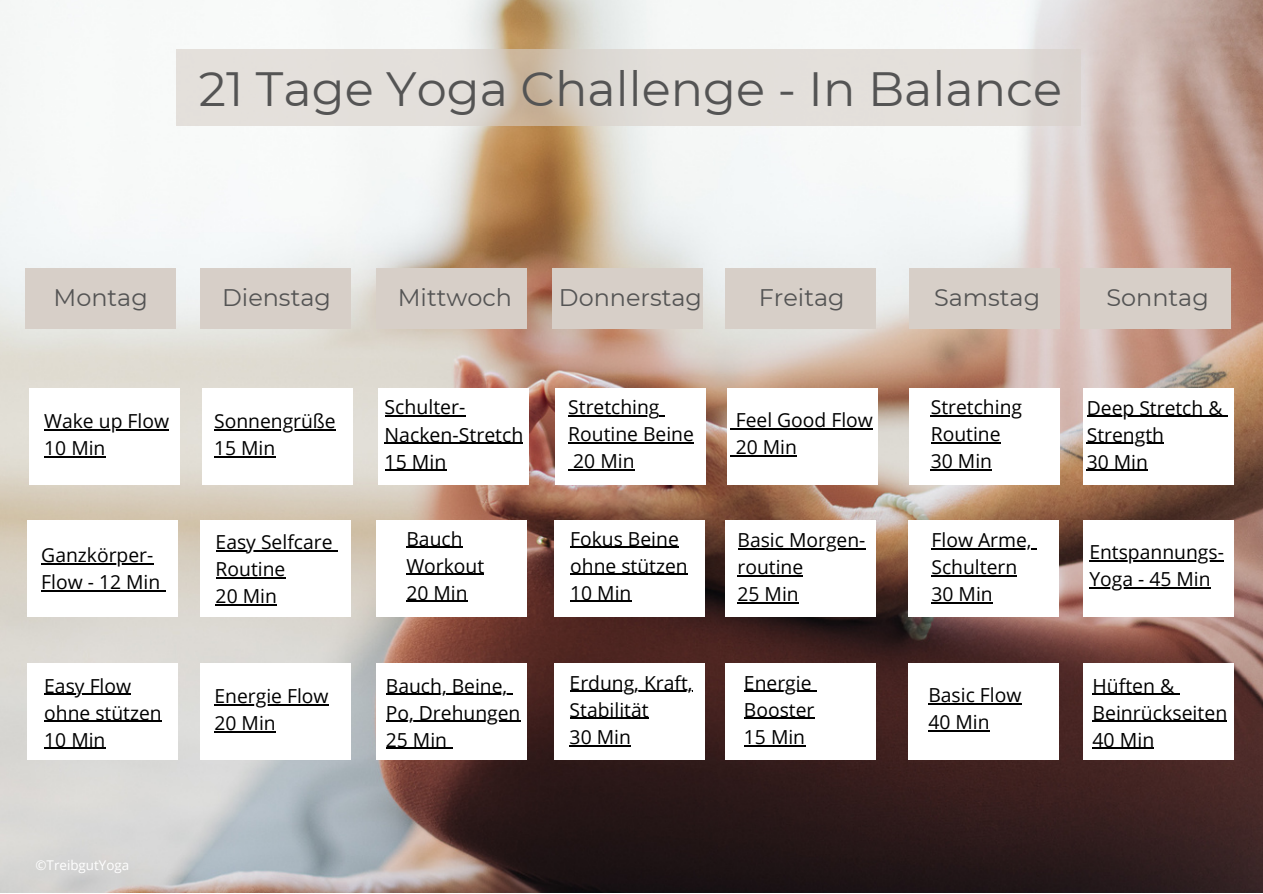
<style>
.page{position:relative;width:1263px;height:894px;background:#fff}
.page>*{position:absolute;margin:0;border:0;box-sizing:border-box;transform-origin:0 0}
.t1{font:48px "Montserrat";color:#545454}
.t2{font:24px "Montserrat";color:#545454}
.t3{font:19.5px/27px "Open Sans";color:#000}
.t4{font:19.35px/27px "Open Sans";color:#000}
.t5{font:13.35px "Open Sans";color:#fff}
</style>
<div class="page">
<img style="left:0;top:0;width:1263px;height:892px">
<div style="left:201px;top:520px;width:150px;height:96px;background:#fff"></div>
<div style="left:376px;top:520px;width:151px;height:96px;background:#fff"></div>
<div style="left:554px;top:520px;width:150px;height:96px;background:#fff"></div>
<div style="left:725px;top:520px;width:151px;height:96px;background:#fff"></div>
<div style="left:908px;top:520px;width:150px;height:96px;background:#fff"></div>
<div style="left:27px;top:520px;width:151px;height:96px;background:#fff"></div>
<div style="left:201px;top:662px;width:150px;height:97px;background:#fff"></div>
<div style="left:376px;top:662px;width:151px;height:97px;background:#fff"></div>
<div style="left:554px;top:662px;width:150px;height:97px;background:#fff"></div>
<div style="left:725px;top:662px;width:151px;height:97px;background:#fff"></div>
<div style="left:908px;top:662px;width:150px;height:97px;background:#fff"></div>
<div style="left:27px;top:662px;width:151px;height:97px;background:#fff"></div>
<div style="left:1083px;top:387px;width:151px;height:97px;background:#fff"></div>
<div style="left:1083px;top:520px;width:151px;height:96px;background:#fff"></div>
<div style="left:1083px;top:662px;width:151px;height:97px;background:#fff"></div>
<div style="left:1080px;top:268px;width:151px;height:61px;background:#d7cfc8"></div>
<div style="left:909px;top:268px;width:151px;height:61px;background:#d7cfc8"></div>
<div style="left:725px;top:268px;width:151px;height:61px;background:#d7cfc8"></div>
<div style="left:552px;top:268px;width:151px;height:61px;background:#d7cfc8"></div>
<div style="left:376px;top:268px;width:151px;height:61px;background:#d7cfc8"></div>
<div style="left:201px;top:268px;width:150px;height:61px;background:#d7cfc8"></div>
<div style="left:25px;top:268px;width:150px;height:61px;background:#d7cfc8"></div>
<div style="left:202px;top:387px;width:151px;height:97px;background:#fff"></div>
<div style="left:378px;top:387px;width:151px;height:97px;background:#fff"></div>
<div style="left:555px;top:387px;width:151px;height:97px;background:#fff"></div>
<div style="left:727px;top:387px;width:151px;height:97px;background:#fff"></div>
<div style="left:909px;top:387px;width:151px;height:97px;background:#fff"></div>
<div style="left:29px;top:387px;width:150px;height:97px;background:#fff"></div>
<svg style="left:176px;top:49px;width:904px;height:77px;background:#e0dad4"></svg>
<hr style="left:1087px;top:415px;width:135px;height:2px;background:#000">
<hr style="left:1087px;top:442px;width:77px;height:2px;background:#000">
<hr style="left:1087px;top:469px;width:61px;height:2px;background:#000">
<hr style="left:1089px;top:560px;width:135px;height:1px;background:#000">
<hr style="left:1089px;top:587px;width:121px;height:1px;background:#000">
<hr style="left:1092px;top:693px;width:82px;height:1px;background:#000">
<hr style="left:1092px;top:720px;width:135px;height:1px;background:#000">
<hr style="left:1092px;top:747px;width:62px;height:1px;background:#000">
<hr style="left:737px;top:548px;width:128px;height:1px;background:#000">
<hr style="left:737px;top:575px;width:66px;height:1px;background:#000">
<hr style="left:737px;top:602px;width:62px;height:1px;background:#000">
<hr style="left:928px;top:702px;width:93px;height:2px;background:#000">
<hr style="left:928px;top:729px;width:62px;height:2px;background:#000">
<hr style="left:570px;top:546px;width:109px;height:1px;background:#000">
<hr style="left:570px;top:573px;width:118px;height:1px;background:#000">
<hr style="left:570px;top:600px;width:61px;height:1px;background:#000">
<hr style="left:744px;top:690px;width:67px;height:1px;background:#000">
<hr style="left:744px;top:717px;width:70px;height:1px;background:#000">
<hr style="left:744px;top:744px;width:61px;height:1px;background:#000">
<hr style="left:406px;top:546px;width:57px;height:1px;background:#000">
<hr style="left:406px;top:573px;width:78px;height:1px;background:#000">
<hr style="left:406px;top:600px;width:62px;height:1px;background:#000">
<hr style="left:570px;top:690px;width:123px;height:1px;background:#000">
<hr style="left:570px;top:717px;width:79px;height:1px;background:#000">
<hr style="left:570px;top:744px;width:61px;height:1px;background:#000">
<hr style="left:386px;top:693px;width:121px;height:1px;background:#000">
<hr style="left:386px;top:720px;width:134px;height:1px;background:#000">
<hr style="left:386px;top:747px;width:61px;height:1px;background:#000">
<hr style="left:216px;top:550px;width:116px;height:1px;background:#000">
<hr style="left:216px;top:577px;width:69px;height:1px;background:#000">
<hr style="left:216px;top:604px;width:61px;height:1px;background:#000">
<hr style="left:214px;top:704px;width:115px;height:1px;background:#000">
<hr style="left:214px;top:731px;width:62px;height:1px;background:#000">
<hr style="left:41px;top:562px;width:112px;height:2px;background:#000">
<hr style="left:41px;top:589px;width:119px;height:2px;background:#000">
<hr style="left:44px;top:693px;width:87px;height:1px;background:#000">
<hr style="left:44px;top:720px;width:118px;height:1px;background:#000">
<hr style="left:44px;top:747px;width:61px;height:1px;background:#000">
<hr style="left:931px;top:415px;width:91px;height:1px;background:#000">
<hr style="left:931px;top:442px;width:70px;height:1px;background:#000">
<hr style="left:931px;top:469px;width:61px;height:1px;background:#000">
<hr style="left:736px;top:428px;width:137px;height:1px;background:#000">
<hr style="left:736px;top:455px;width:61px;height:1px;background:#000">
<hr style="left:568px;top:415px;width:91px;height:1px;background:#000">
<hr style="left:568px;top:442px;width:126px;height:1px;background:#000">
<hr style="left:573px;top:469px;width:61px;height:1px;background:#000">
<hr style="left:385px;top:415px;width:80px;height:1px;background:#000">
<hr style="left:385px;top:442px;width:138px;height:1px;background:#000">
<hr style="left:385px;top:469px;width:61px;height:1px;background:#000">
<hr style="left:214px;top:429px;width:122px;height:1px;background:#000">
<hr style="left:214px;top:456px;width:61px;height:1px;background:#000">
<hr style="left:44px;top:429px;width:125px;height:1px;background:#000">
<hr style="left:44px;top:456px;width:61px;height:1px;background:#000">
<hr style="left:931px;top:548px;width:101px;height:1px;background:#000">
<hr style="left:931px;top:575px;width:86px;height:1px;background:#000">
<hr style="left:931px;top:602px;width:62px;height:1px;background:#000">
<h1 class="t1" style="left:199px;top:59px;width:865px">21 Tage Yoga Challenge - In Balance</h1>
<p class="t2" style="left:54px;top:283px;width:96px">Montag</p>
<p class="t2" style="left:222px;top:283px;width:110px">Dienstag</p>
<p class="t2" style="left:398px;top:283px;width:116px">Mittwoch</p>
<p class="t2" style="left:559px;top:283px;width:145px">Donnerstag</p>
<p class="t2" style="left:759px;top:283px;width:87px">Freitag</p>
<p class="t2" style="left:934px;top:283px;width:108px">Samstag</p>
<p class="t2" style="left:1106px;top:283px;width:104px">Sonntag</p>
<p class="t4" style="left:44px;top:407px;width:126px">Wake up Flow<br>10 Min</p>
<p class="t4" style="left:41px;top:540px;width:120px">Ganzkörper-<br>Flow - 12 Min</p>
<p class="t4" style="left:44px;top:671px;width:119px">Easy Flow ohne stützen<br>10 Min</p>
<p class="t5" style="left:35px;top:855px;width:95px">©TreibgutYoga</p>
<p class="t4" style="left:214px;top:407px;width:123px">Sonnengrüße<br>15 Min</p>
<p class="t4" style="left:216px;top:527px;width:118px">Easy Selfcare<br>Routine<br>20 Min</p>
<p class="t4" style="left:214px;top:682px;width:116px">Energie Flow<br>20 Min</p>
<p class="t3" style="left:385px;top:393px;width:140px">Schulter-<br>Nacken-Stretch<br>15 Min</p>
<p class="t4" style="left:406px;top:524px;width:79px">Bauch<br>Workout<br>20 Min</p>
<p class="t4" style="left:386px;top:671px;width:136px">Bauch, Beine,<br>Po, Drehungen<br>25 Min</p>
<p class="t4" style="left:568px;top:393px;width:127px">Stretching<br>Routine Beine<br>20 Min</p>
<p class="t4" style="left:570px;top:524px;width:119px">Fokus Beine ohne stützen<br>10 Min</p>
<p class="t4" style="left:570px;top:668px;width:124px">Erdung, Kraft,<br>Stabilität<br>30 Min</p>
<p class="t4" style="left:736px;top:406px;width:139px">Feel Good Flow<br>20 Min</p>
<p class="t4" style="left:737px;top:526px;width:129px">Basic Morgen&shy;routine<br>25 Min</p>
<p class="t4" style="left:744px;top:668px;width:72px">Energie<br>Booster<br>15 Min</p>
<p class="t4" style="left:931px;top:393px;width:93px">Stretching<br>Routine<br>30 Min</p>
<p class="t4" style="left:931px;top:526px;width:102px">Flow Arme,<br>Schultern<br>30 Min</p>
<p class="t4" style="left:928px;top:680px;width:95px">Basic Flow<br>40 Min</p>
<p class="t4" style="left:1087px;top:393px;width:137px">Deep Stretch &amp;<br>Strength<br>30 Min</p>
<p class="t4" style="left:1089px;top:538px;width:136px">Entspannungs-<br>Yoga - 45 Min</p>
<p class="t3" style="left:1092px;top:671px;width:136px">Hüften &amp;<br>Beinrückseiten<br>40 Min</p>
</div>
